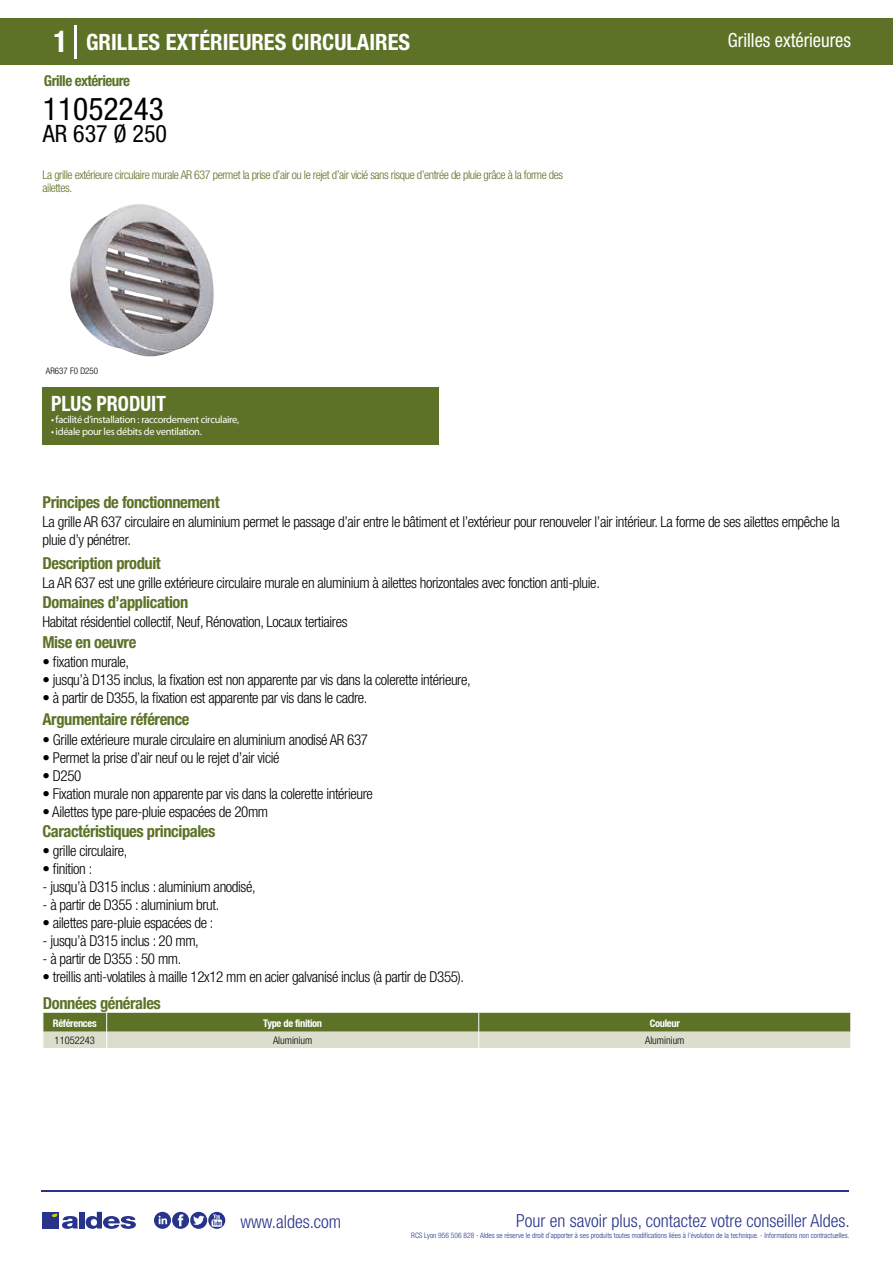
<style>
.page{position:relative;width:893px;height:1263px;background:#fff}
.page>*{position:absolute;margin:0;border:0;box-sizing:border-box;transform-origin:0 0}
.t1{font:condensed 31.5px "Helvetica Neue LT Std";color:#000}
.t2{font:condensed 24px "Helvetica Neue LT Std";color:#000}
.t3{font:700 condensed 22.5px "Helvetica Neue LT Std";color:#fff}
.t4{font:700 condensed 21px "Helvetica Neue";color:#fff;scale:.95 1}
.t5{font:condensed 19.5px "Helvetica Neue LT Std";color:#fff;scale:.95 1}
.t6{font:300 condensed 18px "Helvetica Neue";color:#28348b}
.t7{font:700 condensed 16.5px "Helvetica Neue LT Std";letter-spacing:-.025em;color:#5d7227}
.t8{font:300 condensed 15px/18px "Helvetica Neue LT Std";letter-spacing:-.025em;color:#000}
.t9{font:700 condensed 15px "Helvetica Neue LT Std";letter-spacing:-.035em;color:#5d7227}
.t10{font:300 condensed 12px/13.5px "Helvetica Neue LT Std";letter-spacing:-.035em;color:#5d7227}
.t11{font:10.5px "Myriad Pro";letter-spacing:-.03em;color:#fff}
.t12{font:700 condensed 10.5px "Helvetica Neue";letter-spacing:-.03em;color:#fff}
.t13{font:300 condensed 10.5px "Helvetica Neue";color:#000}
.t14{font:300 condensed 9px "Helvetica Neue";color:#000}
.t15{font:300 condensed 7.5px "Helvetica Neue";color:#28348b}
.s1{font-size:30px}
</style>
<div class="page">
<div style="left:0;top:18px;width:893px;height:46px;background:#5d7227"></div>
<div style="left:43px;top:387px;width:396px;height:57px;background:#5d7227"></div>
<hr style="left:74px;top:25px;width:2px;height:33px;background:#fff">
<img style="left:70px;top:204px;width:144px;height:153px">
<svg style="left:43px;top:1013px;width:808px;height:35px;background:#99a476"></svg>
<hr style="left:41px;top:1190px;width:808px;height:1px;background:#28348b">
<svg style="left:154px;top:1212px;width:71px;height:17px"></svg>
<div style="left:42px;top:1212px;width:17px;height:16px;background:#28348b"></div>
<div style="left:79px;top:1212px;width:5px;height:16px;background:#28348b"></div>
<svg style="left:86px;top:1212px;width:50px;height:17px"></svg>
<svg style="left:52px;top:1213px;width:26px;height:16px"></svg>
<h3 class="t3" style="left:54px;top:28px;width:358px"><span class="s1">1</span> GRILLES EXTÉRIEURES CIRCULAIRES</h3>
<h3 class="t5" style="left:728px;top:29px;width:131px">Grilles extérieures</h3>
<p class="t9" style="left:44px;top:71px;width:88px">Grille extérieure</p>
<h1 class="t1" style="left:43px;top:91px;width:122px">11052243</h1>
<h2 class="t2" style="left:43px;top:120px;width:126px">AR 637 Ø 250</h2>
<p class="t10" style="left:43px;top:167px;width:522px">La grille extérieure circulaire murale AR 637 permet la prise d’air ou le rejet d’air vicié sans risque d’entrée de pluie grâce à la forme des ailettes.</p>
<p class="t14" style="left:46px;top:365px;width:44px">Grille AR 637</p>
<p class="t14" style="left:46px;top:365px;width:54px">AR637 F0 D250</p>
<h3 class="t4" style="left:51px;top:391px;width:122px">PLUS PRODUIT</h3>
<p class="t11" style="left:51px;top:413px;width:190px">• facilité d’installation : raccordement circulaire,</p>
<p class="t11" style="left:51px;top:425px;width:152px">• idéale pour les débits de ventilation.</p>
<p class="t7" style="left:43px;top:492px;width:179px">Principes de fonctionnement</p>
<p class="t8" style="left:43px;top:513px;width:799px">La grille AR 637 circulaire en aluminium permet le passage d’air entre le bâtiment et l’extérieur pour renouveler l’air intérieur. La forme de ses ailettes empêche la pluie d’y pénétrer.</p>
<p class="t8" style="left:43px;top:573px;width:559px">La AR 637 est une grille extérieure circulaire murale en aluminium à ailettes horizontales avec fonction anti-pluie.</p>
<p class="t8" style="left:43px;top:613px;width:307px">Habitat résidentiel collectif, Neuf, Rénovation, Locaux tertiaires</p>
<p class="t8" style="left:43px;top:652px;width:88px">• fixation murale,</p>
<p class="t8" style="left:43px;top:670px;width:430px">• jusqu’à D135 inclus, la fixation est non apparente par vis dans la colerette intérieure,</p>
<p class="t8" style="left:43px;top:688px;width:326px">• à partir de D355, la fixation est apparente par vis dans le cadre.</p>
<p class="t7" style="left:43px;top:553px;width:120px">Description produit</p>
<p class="t7" style="left:43px;top:592px;width:147px">Domaines d’application</p>
<p class="t7" style="left:43px;top:632px;width:95px">Mise en oeuvre</p>
<p class="t7" style="left:43px;top:709px;width:149px">Argumentaire référence</p>
<p class="t8" style="left:43px;top:730px;width:327px">• Grille extérieure murale circulaire en aluminium anodisé AR 637</p>
<p class="t8" style="left:43px;top:748px;width:238px">• Permet la prise d’air neuf ou le rejet d’air vicié</p>
<p class="t8" style="left:43px;top:766px;width:40px">• D250</p>
<p class="t8" style="left:43px;top:784px;width:332px">• Fixation murale non apparente par vis dans la colerette intérieure</p>
<p class="t8" style="left:43px;top:802px;width:227px">• Ailettes type pare-pluie espacées de 20mm</p>
<p class="t7" style="left:43px;top:821px;width:174px">Caractéristiques principales</p>
<p class="t8" style="left:43px;top:842px;width:86px">• grille circulaire,</p>
<p class="t8" style="left:43px;top:860px;width:51px">• finition :</p>
<p class="t8" style="left:43px;top:878px;width:215px">- jusqu’à D315 inclus : aluminium anodisé,</p>
<p class="t8" style="left:43px;top:896px;width:178px">- à partir de D355 : aluminium brut.</p>
<p class="t8" style="left:43px;top:914px;width:172px">• ailettes pare-pluie espacées de :</p>
<p class="t8" style="left:43px;top:932px;width:158px">- jusqu’à D315 inclus : 20 mm,</p>
<p class="t8" style="left:43px;top:950px;width:140px">- à partir de D355 : 50 mm.</p>
<p class="t8" style="left:43px;top:968px;width:423px">• treillis anti-volatiles à maille 12x12 mm en acier galvanisé inclus (à partir de D355).</p>
<p class="t7" style="left:43px;top:993px;width:119px">Données générales</p>
<p class="t12" style="left:53px;top:1017px;width:45px">Références</p>
<p class="t12" style="left:263px;top:1017px;width:60px">Type de finition</p>
<p class="t12" style="left:650px;top:1017px;width:32px">Couleur</p>
<p class="t13" style="left:55px;top:1034px;width:42px">11052243</p>
<p class="t13" style="left:273px;top:1034px;width:41px">Aluminium</p>
<p class="t13" style="left:645px;top:1034px;width:41px">Aluminium</p>
<p class="t6" style="left:240px;top:1211px;width:102px">www.aldes.com</p>
<p class="t6" style="left:516px;top:1211px;width:335px">Pour en savoir plus, contactez votre conseiller Aldes.</p>
<p class="t15" style="left:411px;top:1230px;width:440px">RCS Lyon 956 506 828 - Aldes se réserve le droit d’apporter à ses produits toutes modifications liées à l’évolution de la technique. - Informations non contractuelles.</p>
</div>
